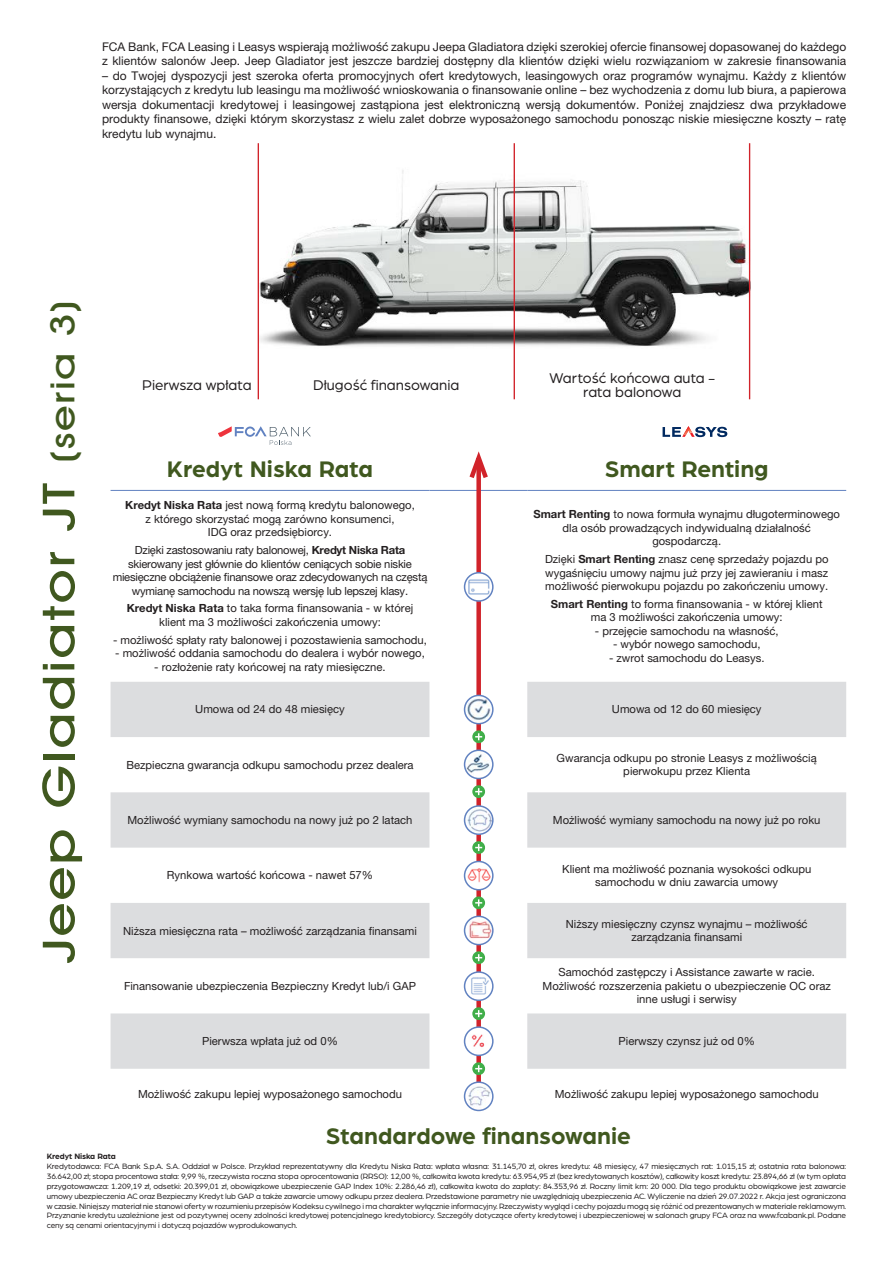
<style>
.page{position:relative;width:893px;height:1263px;background:#fff}
.page>*{position:absolute;margin:0;border:0;box-sizing:border-box;transform-origin:0 0}
.t1{font:500 44.4px "Avant Garde PL";letter-spacing:.04em;color:#40581f;scale:1.25 1}
.t2{font:700 24px "Arboria";color:#40581f}
.t3{font:15px/13.6px "Arboria";color:#231f20;text-align:center}
.t4{font:12px/14.4px "Helvetica Neue LT Pro";color:#231f20}
.t5{font:11.25px/13.5px "Helvetica Neue LT Pro";color:#231f20;text-align:center}
.t6{font:11.25px/13.5px "Helvetica Neue LT Pro";letter-spacing:-.02em;color:#231f20;text-align:center}
.t7{font:8.25px/9.9px "Arboria";letter-spacing:-.015em;color:#231f20;text-align:justify}
.t8{font:700 8.25px "Arboria";letter-spacing:-.015em;color:#231f20}
.s1{font-size:33.6px}
.s2{font-weight:700}
</style>
<div class="page">
<img style="left:259px;top:149px;width:490px;height:221px">
<hr style="left:258px;top:143px;width:1px;height:256px;background:#d1232a">
<hr style="left:514px;top:143px;width:1px;height:256px;background:#d1232a">
<hr style="left:749px;top:143px;width:1px;height:256px;background:#d1232a">
<svg style="left:111px;top:682px;width:735px;height:387px;fill:#e4e5e7"></svg>
<hr style="left:111px;top:490px;width:318px;height:1px;background:#6182c1">
<hr style="left:429px;top:490px;width:98px;height:1px;background:#6182c1">
<hr style="left:527px;top:490px;width:319px;height:1px;background:#6182c1">
<div style="left:476px;top:458px;width:5px;height:645px;background:#d1232a"></div>
<svg style="left:469px;top:451px;width:19px;height:32px"></svg>
<img style="left:465px;top:695px;width:28px;height:29px;border-radius:14px">
<div style="left:464px;top:695px;width:30px;height:29px;border:2px solid #6182c1;border-radius:50%"></div>
<img style="left:465px;top:861px;width:28px;height:29px;border-radius:14px">
<div style="left:464px;top:861px;width:30px;height:29px;border:2px solid #6182c1;border-radius:50%"></div>
<img style="left:465px;top:750px;width:28px;height:28px;border-radius:14px">
<div style="left:464px;top:749px;width:30px;height:30px;border:2px solid #6182c1;border-radius:50%"></div>
<img style="left:465px;top:916px;width:28px;height:28px;border-radius:14px">
<div style="left:464px;top:915px;width:30px;height:30px;border:2px solid #6182c1;border-radius:50%"></div>
<img style="left:465px;top:806px;width:28px;height:28px;border-radius:14px">
<div style="left:464px;top:805px;width:30px;height:30px;border:2px solid #6182c1;border-radius:50%"></div>
<img style="left:465px;top:972px;width:28px;height:28px;border-radius:14px">
<div style="left:464px;top:971px;width:30px;height:30px;border:2px solid #6182c1;border-radius:50%"></div>
<img style="left:465px;top:1027px;width:28px;height:28px;border-radius:14px">
<div style="left:464px;top:1026px;width:30px;height:30px;border:2px solid #6182c1;border-radius:50%"></div>
<img style="left:465px;top:1082px;width:28px;height:28px;border-radius:14px">
<div style="left:464px;top:1081px;width:30px;height:30px;border:2px solid #6182c1;border-radius:50%"></div>
<div style="left:465px;top:573px;width:28px;height:28px;background:#fff;border-radius:50%"></div>
<img style="left:466px;top:579px;width:25px;height:21px">
<div style="left:464px;top:572px;width:30px;height:30px;border:2px solid #6182c1;border-radius:50%"></div>
<svg style="left:472px;top:730px;width:13px;height:13px"></svg>
<svg style="left:475px;top:733px;width:7px;height:7px"></svg>
<svg style="left:472px;top:896px;width:13px;height:13px"></svg>
<svg style="left:475px;top:899px;width:7px;height:7px"></svg>
<svg style="left:472px;top:785px;width:13px;height:13px"></svg>
<svg style="left:475px;top:788px;width:7px;height:7px"></svg>
<svg style="left:472px;top:951px;width:13px;height:13px"></svg>
<svg style="left:475px;top:954px;width:7px;height:7px"></svg>
<svg style="left:472px;top:841px;width:13px;height:13px"></svg>
<svg style="left:475px;top:844px;width:7px;height:7px"></svg>
<svg style="left:472px;top:1007px;width:13px;height:13px"></svg>
<svg style="left:475px;top:1010px;width:7px;height:7px"></svg>
<svg style="left:472px;top:1062px;width:13px;height:13px"></svg>
<svg style="left:475px;top:1065px;width:7px;height:7px"></svg>
<svg style="left:218px;top:426px;width:93px;height:19px"></svg>
<svg style="left:663px;top:426px;width:64px;height:11px"></svg>
<p class="t4" style="left:102px;top:39px;width:746px">FCA Bank, FCA Leasing i Leasys wspierają możliwość zakupu Jeepa Gladiatora dzięki szerokiej ofercie finansowej dopasowanej do każdego z klientów salonów Jeep. Jeep Gladiator jest jeszcze bardziej dostępny dla klientów dzięki wielu rozwiązaniom w zakresie finansowania</p>
<p class="t4" style="left:102px;top:68px;width:746px;text-align:justify">– do Twojej dyspozycji jest szeroka oferta promocyjnych ofert kredytowych, leasingowych oraz programów wynajmu. Każdy z klientów korzystających z kredytu lub leasingu ma możliwość wnioskowania o finansowanie online – bez wychodzenia z domu lub biura, a papierowa wersja dokumentacji kredytowej i leasingowej zastąpiona jest elektroniczną wersją dokumentów. Poniżej znajdziesz dwa przykładowe produkty finansowe, dzięki którym skorzystasz z wielu zalet dobrze wyposażonego samochodu ponosząc niskie miesięczne koszty – ratę kredytu lub wynajmu.</p>
<h1 class="t1" style="left:32px;top:963px;width:532px;rotate:-90deg">Jeep Gladiator JT <span class="s1">(seria 3)</span></h1>
<h3 class="t3" style="left:142px;top:378px;width:111px">Pierwsza wpłata</h3>
<h3 class="t3" style="left:313px;top:378px;width:148px">Długość finansowania</h3>
<h3 class="t3" style="left:549px;top:371px;width:167px">Wartość końcowa auta - rata balonowa</h3>
<h2 class="t2" style="left:167px;top:452px;width:208px">Kredyt Niska Rata</h2>
<h2 class="t2" style="left:605px;top:452px;width:165px">Smart Renting</h2>
<p class="t5" style="left:125px;top:499px;width:291px"><span class="s2">Kredyt Niska Rata</span> jest nową formą kredytu balonowego, z którego skorzystać mogą zarówno konsumenci,<br>IDG oraz przedsiębiorcy.</p>
<p class="t6" style="left:113px;top:543px;width:316px">Dzięki zastosowaniu raty balonowej, <span class="s2">Kredyt Niska Rata </span>skierowany jest głównie do klientów ceniących sobie niskie miesięczne obciążenie finansowe oraz zdecydowanych na częstą wymianę samochodu na nowszą wersję lub lepszej klasy.</p>
<p class="t5" style="left:127px;top:602px;width:288px"><span class="s2">Kredyt Niska Rata</span> to taka forma finansowania - w której klient ma 3 możliwości zakończenia umowy:</p>
<p class="t5" style="left:113px;top:633px;width:315px">- możliwość spłaty raty balonowej i pozostawienia samochodu,</p>
<p class="t5" style="left:115px;top:646px;width:311px">- możliwość oddania samochodu do dealera i wybór nowego,</p>
<p class="t5" style="left:154px;top:660px;width:233px">- rozłożenie raty końcowej na raty miesięczne.</p>
<p class="t5" style="left:533px;top:507px;width:308px"><span class="s2">Smart Renting</span> to nowa formuła wynajmu długoterminowego dla osób prowadzących indywidualną działalność gospodarczą.</p>
<p class="t5" style="left:545px;top:552px;width:285px;text-align:justify">Dzięki <span class="s2">Smart Renting</span> znasz cenę sprzedaży pojazdu po wygaśnięciu umowy najmu już przy jej zawieraniu i masz możliwość pierwokupu pojazdu po zakończeniu umowy.</p>
<p class="t5" style="left:551px;top:597px;width:273px"><span class="s2">Smart Renting</span> to forma finansowania - w której klient ma 3 możliwości zakończenia umowy:</p>
<p class="t5" style="left:595px;top:624px;width:185px">- przejęcie samochodu na własność,</p>
<p class="t5" style="left:613px;top:637px;width:149px">- wybór nowego samochodu,</p>
<p class="t5" style="left:609px;top:651px;width:157px">- zwrot samochodu do Leasys.</p>
<p class="t5" style="left:195px;top:702px;width:151px">Umowa od 24 do 48 miesięcy</p>
<p class="t5" style="left:612px;top:702px;width:151px">Umowa od 12 do 60 miesięcy</p>
<p class="t5" style="left:126px;top:758px;width:289px">Bezpieczna gwarancja odkupu samochodu przez dealera</p>
<p class="t5" style="left:557px;top:751px;width:262px">Gwarancja odkupu po stronie Leasys z możliwością pierwokupu przez Klienta</p>
<p class="t5" style="left:128px;top:813px;width:287px">Możliwość wymiany samochodu na nowy już po 2 latach</p>
<p class="t5" style="left:553px;top:813px;width:269px">Możliwość wymiany samochodu na nowy już po roku</p>
<p class="t5" style="left:167px;top:868px;width:208px">Rynkowa wartość końcowa - nawet 57%</p>
<p class="t5" style="left:562px;top:862px;width:251px">Klient ma możliwość poznania wysokości odkupu samochodu w dniu zawarcia umowy</p>
<p class="t5" style="left:123px;top:924px;width:295px">Niższa miesięczna rata – możliwość zarządzania finansami</p>
<p class="t5" style="left:566px;top:917px;width:243px">Niższy miesięczny czynsz wynajmu – możliwość zarządzania finansami</p>
<p class="t5" style="left:124px;top:979px;width:294px">Finansowanie ubezpieczenia Bezpieczny Kredyt lub/i GAP</p>
<p class="t5" style="left:543px;top:965px;width:290px">Samochód zastępczy i Assistance zawarte w racie.<br>Możliwość rozszerzenia pakietu o ubezpieczenie OC oraz inne usługi i serwisy</p>
<p class="t5" style="left:202px;top:1034px;width:137px">Pierwsza wpłata już od 0%</p>
<p class="t5" style="left:619px;top:1034px;width:138px">Pierwszy czynsz już od 0%</p>
<p class="t5" style="left:138px;top:1087px;width:265px">Możliwość zakupu lepiej wyposażonego samochodu</p>
<p class="t5" style="left:555px;top:1087px;width:265px">Możliwość zakupu lepiej wyposażonego samochodu</p>
<h2 class="t2" style="left:326px;top:1120px;width:306px">Standardowe finansowanie</h2>
<p class="t8" style="left:47px;top:1150px;width:70px">Kredyt Niska Rata</p>
<p class="t7" style="left:47px;top:1161px;width:801px">Kredytodawca: FCA Bank S.p.A. S.A. Oddział w Polsce. Przykład reprezentatywny dla Kredytu Niska Rata: wpłata własna: 31.145,70 zł, okres kredytu: 48 miesięcy, 47 miesięcznych rat: 1.015,15 zł; ostatnia rata balonowa:<br>36.642,00 zł; stopa procentowa stała: 9,99 %, rzeczywista roczna stopa oprocentowania (RRSO): 12,00 %, całkowita kwota kredytu: 63.954,95 zł (bez kredytowanych kosztów), całkowity koszt kredytu: 23.894,66 zł (w tym opłata przygotowawcza: 1.209,19 zł, odsetki: 20.399,01 zł, obowiązkowe ubezpieczenie GAP Index 10%: 2.286,46 zł), całkowita kwota do zapłaty: 84.353,96 zł. Roczny limit km: 20 000. Dla tego produktu obowiązkowe jest zawarcie umowy ubezpieczenia AC oraz Bezpieczny Kredyt lub GAP a także zawarcie umowy odkupu przez dealera. Przedstawione parametry nie uwzględniają ubezpieczenia AC. Wyliczenie na dzień 29.07.2022 r. Akcja jest ograniczona w czasie. Niniejszy materiał nie stanowi oferty w rozumieniu przepisów Kodeksu cywilnego i ma charakter wyłącznie informacyjny. Rzeczywisty wygląd i cechy pojazdu mogą się różnić od prezentowanych w materiale reklamowym.<br>Przyznanie kredytu uzależnione jest od pozytywnej oceny zdolności kredytowej potencjalnego kredytobiorcy. Szczegóły dotyczące oferty kredytowej i ubezpieczeniowej w salonach grupy FCA oraz na www.fcabank.pl. Podane ceny są cenami orientacyjnymi i dotyczą pojazdów wyprodukowanych.</p>
</div>
